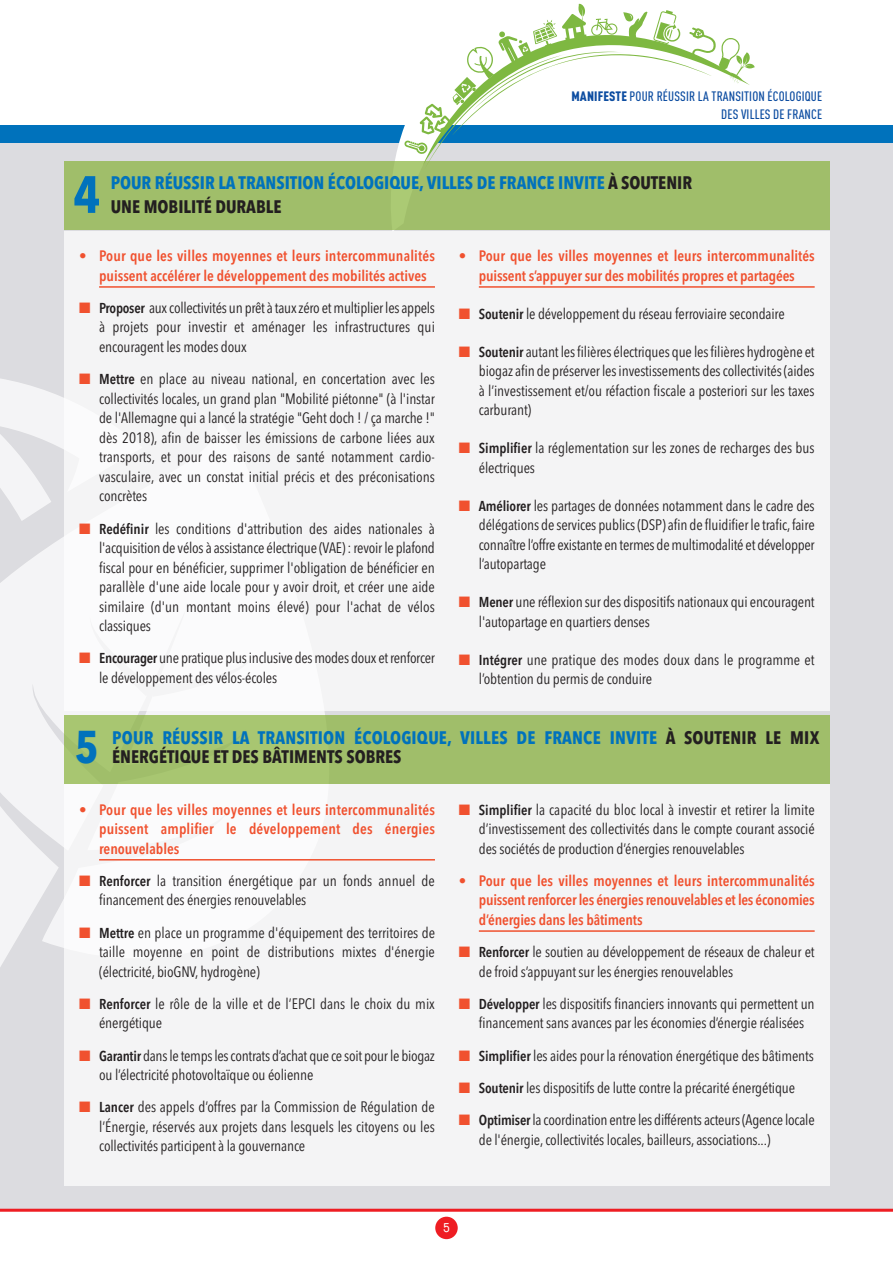
<style>
.page{position:relative;width:893px;height:1263px;background:#fff}
.page>*{position:absolute;margin:0;border:0;box-sizing:border-box;transform-origin:0 0}
.t1{font:700 51.9px "Avenir Next Condensed";color:#0072bc}
.t2{font:700 45.45px "Avenir Next Condensed";color:#0072bc}
.t3{font:700 18px/24px "Avenir Next Condensed";color:#0072bc}
.t4{font:15px/19.5px "Avenir Next Condensed";letter-spacing:-.01em;color:#231f20}
.t5{font:600 15px/19.5px "Avenir Next Condensed";color:#f0512f;text-align:justify}
.t6{font:500 condensed 13.5px/18px "DIN Pro";letter-spacing:.01em;color:#0d4da1;text-align:right}
.t7{font:13.5px "Duepuntozero";color:#fff}
.s1{font-weight:900}
.s2{color:#231f20}
.s3{color:#f0512f}
.s4{font-weight:600;font-size:14.25px}
</style>
<div class="page">
<div style="left:0;top:126px;width:893px;height:1085px;background:#dcdce0"></div>
<svg style="left:0;top:378px;width:341px;height:589px;fill:#f4f4f6"></svg>
<div style="left:0;top:126px;width:893px;height:17px;background:#0072bc"></div>
<hr style="left:0;top:1209px;width:893px;height:3px;background:#ee1d23">
<svg style="left:404px;top:4px;width:351px;height:158px"></svg>
<div style="left:64px;top:231px;width:766px;height:479px;background:#f4f4f5"></div>
<hr style="left:99px;top:286px;width:336px;height:2px;background:#f0512f">
<hr style="left:479px;top:286px;width:336px;height:2px;background:#f0512f">
<div style="left:64px;top:784px;width:766px;height:402px;background:#f4f4f5"></div>
<hr style="left:99px;top:859px;width:336px;height:1px;background:#f0512f">
<hr style="left:479px;top:930px;width:336px;height:2px;background:#f0512f">
<div style="left:64px;top:162px;width:766px;height:68px;background:#a0be6a"></div>
<div style="left:64px;top:715px;width:766px;height:68px;background:#a0be6a"></div>
<div style="left:435px;top:1217px;width:23px;height:22px;background:#ee1d23;border-radius:50%"></div>
<p class="t6" style="left:571px;top:89px;width:252px"><span class="s1">MANIFESTE</span> POUR RÉUSSIR LA TRANSITION ÉCOLOGIQUE<br>DES VILLES DE FRANCE</p>
<h1 class="t1" style="left:73px;top:163px;width:29px">4</h1>
<p class="t3" style="left:111px;top:170px;width:583px">POUR RÉUSSIR LA TRANSITION ÉCOLOGIQUE, VILLES DE FRANCE INVITE <span class="s2">À SOUTENIR<br>UNE MOBILITÉ DURABLE</span></p>
<p class="t5" style="left:99px;top:246px;width:337px;text-indent:-20px">• Pour que les villes moyennes et leurs intercommunalités puissent accélérer le développement des mobilités actives</p>
<p class="t4" style="left:99px;top:297px;width:337px;text-align:justify;text-indent:-20px"><span class="s3">■</span> <span class="s4">Proposer</span> auxcollectivités un prêt à tauxzéro etmultiplierles appels à projets pour investir et aménager les infrastructures qui encouragent les modes doux</p>
<p class="t4" style="left:99px;top:368px;width:337px;text-align:justify;text-indent:-20px"><span class="s3">■</span> <span class="s4">Mettre</span> en place au niveau national, en concertation avec les collectivités locales, un grand plan "Mobilité piétonne" (à l'instar de l'Allemagne qui a lancé la stratégie "Geht doch ! / ça marche !" dès 2018), afin de baisser les émissions de carbone liées aux transports, et pour des raisons de santé notamment cardio&shy;vasculaire, avec un constat initial précis et des préconisations concrètes</p>
<p class="t4" style="left:99px;top:518px;width:337px;text-align:justify;text-indent:-20px"><span class="s3">■</span> <span class="s4">Redéfinir</span> les conditions d'attribution des aides nationales à l'acquisition de vélos à assistance électrique (VAE) :revoirle plafond fiscal pour en bénéficier, supprimer l'obligation de bénéficier en parallèle d'une aide locale pour y avoir droit, et créer une aide similaire (d'un montant moins élevé) pour l'achat de vélos classiques</p>
<p class="t4" style="left:99px;top:647px;width:337px;text-indent:-20px"><span class="s3">■</span> <span class="s4">Encourager</span> une pratique plusinclusive desmodes doux etrenforcer le développement des vélos-écoles</p>
<p class="t5" style="left:459px;top:246px;width:357px;text-align:center">• Pour que les villes moyennes et leurs intercommunalités puissent s’appuyer sur des mobilités propres et partagées</p>
<p class="t4" style="left:459px;top:303px;width:327px"><span class="s3">■</span> <span class="s4">Soutenir</span> le développement du réseau ferroviaire secondaire</p>
<p class="t4" style="left:479px;top:341px;width:337px;text-align:justify;text-indent:-20px"><span class="s3">■</span> <span class="s4">Soutenir</span> autant les filières électriques que les filières hydrogène et biogaz afin de préserver lesinvestissements descollectivités(aides à l’investissement et/ou réfaction fiscale a posteriori sur les taxes carburant)</p>
<p class="t4" style="left:479px;top:437px;width:337px;text-indent:-20px"><span class="s3">■</span> <span class="s4">Simplifier</span> la réglementation sur les zones de recharges des bus électriques</p>
<p class="t4" style="left:479px;top:495px;width:337px;text-align:justify;text-indent:-20px"><span class="s3">■</span> <span class="s4">Améliorer</span> les partages de données notamment dans le cadre des délégations de services publics(DSP) afin de fluidifier le trafic,faire connaître l’offre existante en termes demultimodalité et développer l’autopartage</p>
<p class="t4" style="left:479px;top:592px;width:337px;text-indent:-20px"><span class="s3">■</span> <span class="s4">Mener</span> une réflexion sur des dispositifs nationaux qui encouragent l'autopartage en quartiers denses</p>
<p class="t4" style="left:479px;top:649px;width:337px;text-indent:-20px"><span class="s3">■</span> <span class="s4">Intégrer</span> une pratique des modes doux dans le programme et l’obtention du permis de conduire</p>
<h2 class="t2" style="left:75px;top:719px;width:25px">5</h2>
<p class="t3" style="left:112px;top:728px;width:709px;line-height:19.5px">POUR RÉUSSIR LA TRANSITION ÉCOLOGIQUE, VILLES DE FRANCE INVITE <span class="s2">À SOUTENIR LE MIX<br>ÉNERGÉTIQUE ET DES BÂTIMENTS SOBRES</span></p>
<p class="t5" style="left:99px;top:799px;width:337px;text-indent:-20px">• Pour que les villes moyennes et leurs intercommunalités puissent amplifier le développement des énergies renouvelables</p>
<p class="t4" style="left:99px;top:870px;width:337px;text-indent:-20px"><span class="s3">■</span> <span class="s4">Renforcer</span> la transition énergétique par un fonds annuel de financement des énergies renouvelables</p>
<p class="t4" style="left:99px;top:922px;width:337px;text-align:justify;text-indent:-20px"><span class="s3">■</span> <span class="s4">Mettre</span> en place un programme d'équipement des territoires de taille moyenne en point de distributions mixtes d'énergie (électricité, bioGNV, hydrogène)</p>
<p class="t4" style="left:99px;top:993px;width:337px;text-indent:-20px"><span class="s3">■</span> <span class="s4">Renforcer</span> le rôle de la ville et de l’EPCI dans le choix du mix énergétique</p>
<p class="t4" style="left:99px;top:1045px;width:337px;text-indent:-20px"><span class="s3">■</span> <span class="s4">Garantir</span> dansle tempslescontrats d’achat que ce soit pourle biogaz ou l’électricité photovoltaïque ou éolienne</p>
<p class="t4" style="left:99px;top:1097px;width:337px;text-align:justify;text-indent:-20px"><span class="s3">■</span> <span class="s4">Lancer</span> des appels d’offres par la Commission de Régulation de l’Énergie, réservés aux projets dans lesquels les citoyens ou les collectivités participent à la gouvernance</p>
<p class="t4" style="left:479px;top:799px;width:337px;text-align:justify;text-indent:-20px"><span class="s3">■</span> <span class="s4">Simplifier</span> la capacité du bloc local à investir et retirer la limite d’investissement des collectivités dans le compte courant associé des sociétés de production d’énergies renouvelables</p>
<p class="t5" style="left:479px;top:870px;width:337px;text-indent:-20px">• Pour que les villes moyennes et leurs intercommunalités puissent renforcer les énergies renouvelables et les économies d’énergies dans les bâtiments</p>
<p class="t4" style="left:479px;top:941px;width:337px;text-indent:-20px"><span class="s3">■</span> <span class="s4">Renforcer</span> le soutien au développement de réseaux de chaleur et de froid s’appuyant sur les énergies renouvelables</p>
<p class="t4" style="left:479px;top:993px;width:337px;text-indent:-20px"><span class="s3">■</span> <span class="s4">Développer</span> les dispositifs financiers innovants qui permettent un financement sans avances par les économies d’énergie réalisées</p>
<p class="t4" style="left:459px;top:1045px;width:356px"><span class="s3">■</span> <span class="s4">Simplifier</span> les aides pour la rénovation énergétique des bâtiments</p>
<p class="t4" style="left:459px;top:1077px;width:338px"><span class="s3">■</span> <span class="s4">Soutenir</span> les dispositifs de lutte contre la précarité énergétique</p>
<p class="t4" style="left:479px;top:1109px;width:337px;text-indent:-20px"><span class="s3">■</span> <span class="s4">Optimiser</span> la coordination entre les différents acteurs(Agence locale de l'énergie,collectivités locales, bailleurs, associations...)</p>
<p class="t7" style="left:443px;top:1220px;width:8px">5</p>
</div>
